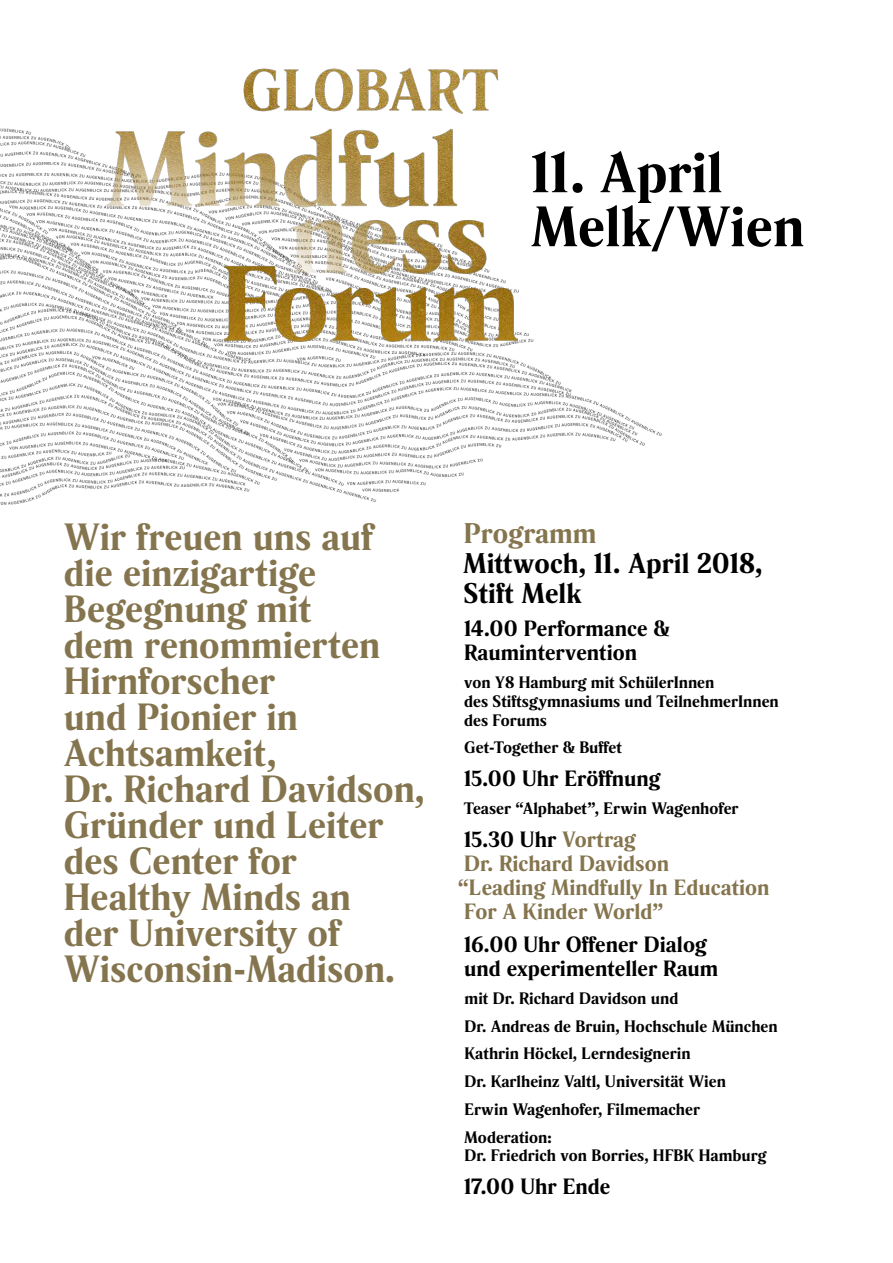
<style>
.page{position:relative;width:893px;height:1263px;background:#fff}
.page>*{position:absolute;margin:0;border:0;box-sizing:border-box;transform-origin:0 0}
.t1{font:700 54px/54px "Rando";color:#000}
.t2{font:700 36px/36px "Rando";color:#85754e}
.t3{font:700 27px/30px "Rando";color:#000}
.t4{font:700 27px "Rando";color:#85754e}
.t5{font:700 21px/24px "Rando";color:#000}
.t6{font:700 21px/24px "Rando";color:#85754e}
.t7{font:700 15.75px/27.8px "Rando";color:#000}
.s1{color:#000}
</style>
<div class="page">
<img style="left:0;top:68px;width:662px;height:437px">
<h1 class="t1" style="left:531px;top:145px;width:275px">11. April<br>Melk/Wien</h1>
<h2 class="t2" style="left:64px;top:518px;width:362px">Wir freuen uns auf die einzigartige<br>Begegnung mit<br>dem renommierten<br>Hirnforscher<br>und Pionier in<br>Achtsamkeit,<br>Dr. Richard Davidson,<br>Gründer und Leiter des Center for<br>Healthy Minds an<br>der University of<br>Wisconsin-Madison.</h2>
<h3 class="t4" style="left:464px;top:514px;width:134px">Programm</h3>
<h3 class="t3" style="left:463px;top:548px;width:301px">Mittwoch, 11. April 2018,<br>Stift Melk</h3>
<h3 class="t5" style="left:464px;top:616px;width:207px">14.00 Performance &amp;<br>Raumintervention</h3>
<p class="t7" style="left:464px;top:673px;width:316px;line-height:18.8px">von Y8 Hamburg mit SchülerInnen<br>des Stiftsgymnasiums und TeilnehmerInnen des Forums</p>
<p class="t7" style="left:464px;top:733px;width:159px">Get-Together &amp; Buffet</p>
<h3 class="t5" style="left:464px;top:766px;width:198px">15.00 Uhr Eröffnung</h3>
<p class="t7" style="left:464px;top:794px;width:276px">Teaser “Alphabet”, Erwin Wagenhofer</p>
<h3 class="t6" style="left:458px;top:827px;width:313px"><span class="s1">15.30 Uhr</span> Vortrag<br>Dr. Richard Davidson<br>“Leading Mindfully In Education<br>For A Kinder World”</h3>
<h3 class="t5" style="left:464px;top:932px;width:256px">16.00 Uhr Offener Dialog und experimenteller Raum</h3>
<p class="t7" style="left:464px;top:984px;width:315px">mit Dr. Richard Davidson und<br>Dr. Andreas de Bruin, Hochschule München<br>Kathrin Höckel, Lerndesignerin<br>Dr. Karlheinz Valtl, Universität Wien<br>Erwin Wagenhofer, Filmemacher<br>Moderation:</p>
<p class="t7" style="left:465px;top:1141px;width:303px">Dr. Friedrich von Borries, HFBK Hamburg</p>
<h3 class="t5" style="left:464px;top:1174px;width:148px">17.00 Uhr Ende</h3>
</div>
